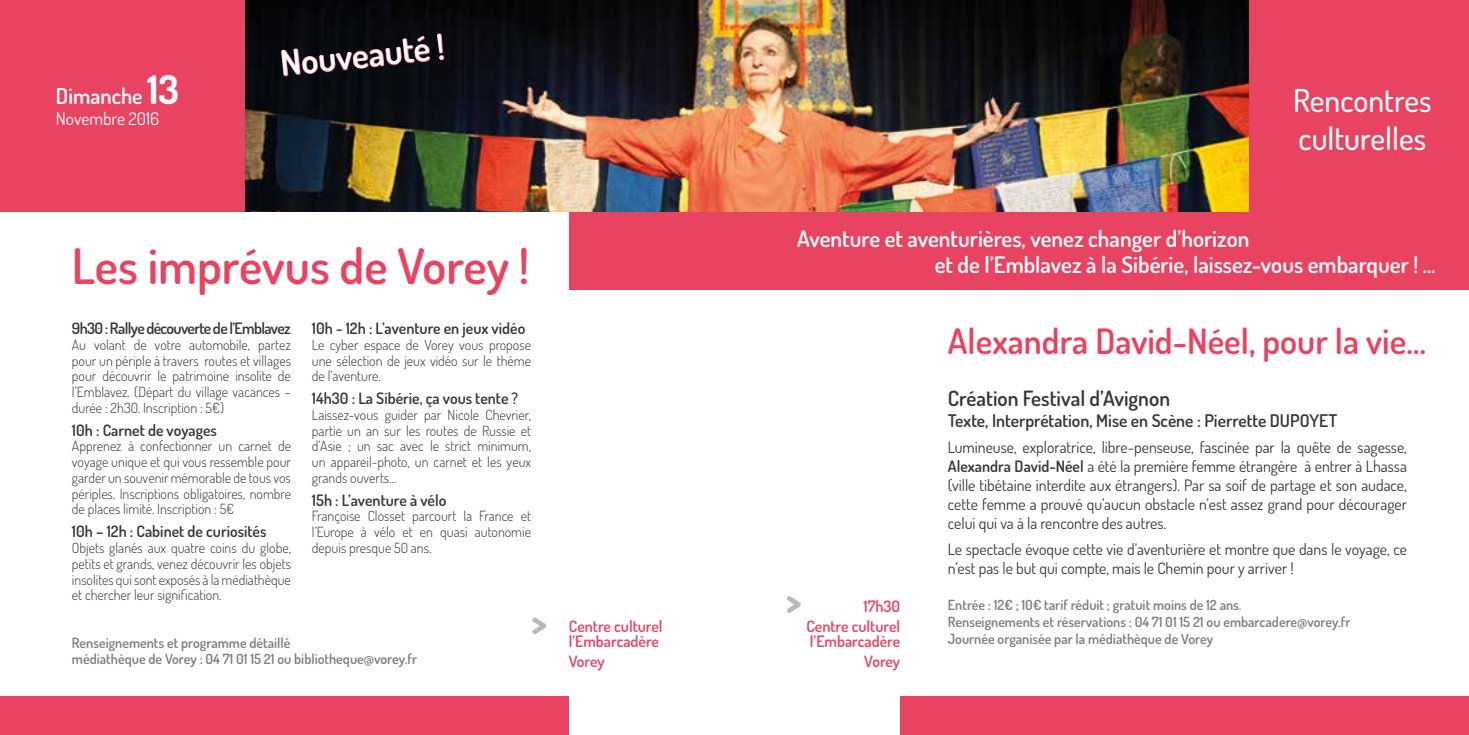
<style>
.page{position:relative;width:1469px;height:735px;background:#fff}
.page>*{position:absolute;margin:0;border:0;box-sizing:border-box;transform-origin:0 0}
.t1{font:600 49px "Dosis";color:#e94362}
.t2{font:600 35px "Dosis";color:#e94362}
.t3{font:600 35px "Dosis";color:#fff}
.t4{font:500 31.5px/37.8px "Dosis";color:#fff}
.t5{font:600 22.75px/26.2px "Dosis";color:#fff}
.t6{font:600 21.88px "Dosis";color:#fff}
.t7{font:600 21px "Dosis";color:#363739}
.t8{font:600 17.5px "Dosis";color:#363739}
.t9{font:17.5px "Dosis";color:#fff}
.t10{font:15.75px/18.9px "Dosis";color:#363739;text-align:justify}
.t11{font:600 15.75px "Dosis";color:#363739}
.t12{font:600 15.75px/19.2px "Dosis";color:#e94362;text-align:right}
.t13{font:600 15.75px "Dosis";letter-spacing:-.04em;color:#363739}
.t14{font:300 14px/15.8px "Dosis";color:#363739;text-align:justify}
.t15{font:600 14px/16.8px "Dosis";color:#817d7e}
.s1{font-weight:700;font-size:39.38px}
.s2{font-weight:600}
</style>
<div class="page">
<div style="left:0;top:0;width:355px;height:211px;background:#e94362"></div>
<div style="left:0;top:696px;width:569px;height:38px;background:#e94362"></div>
<div style="left:569px;top:211px;width:165px;height:78px;background:#e94362"></div>
<svg style="left:532px;top:617px;width:14px;height:17px"></svg>
<div style="left:734px;top:0;width:734px;height:289px;background:#e94362"></div>
<div style="left:900px;top:696px;width:568px;height:38px;background:#e94362"></div>
<img style="left:246px;top:0;width:1002px;height:211px">
<svg style="left:787px;top:596px;width:13px;height:16px"></svg>
<svg style="left:281px;top:23px;width:149px;height:59px;background:#1d0f17"></svg>
<svg style="left:437px;top:33px;width:7px;height:36px"></svg>
<h3 class="t6" style="left:56px;top:81px;width:124px">Dimanche <span class="s1">13</span></h3>
<p class="t9" style="left:56px;top:107px;width:105px">Novembre 2016</p>
<h2 class="t3" style="left:278px;top:41px;width:166px;rotate:-6deg">Nouveauté !</h2>
<h1 class="t1" style="left:72px;top:234px;width:459px">Les imprévus de Vorey !</h1>
<p class="t13" style="left:72px;top:318px;width:220px">9h30 : Rallye découverte de l’Emblavez</p>
<p class="t14" style="left:72px;top:336px;width:220px">Au volant de votre automobile, partez pour un périple à travers routes et villages pour découvrir le patrimoine insolite de l’Emblavez. (Départ du village vacances – durée : 2h30. Inscription : 5€)</p>
<p class="t11" style="left:72px;top:419px;width:146px">10h : Carnet de voyages</p>
<p class="t14" style="left:72px;top:438px;width:220px">Apprenez à confectionner un carnet de voyage unique et qui vous ressemble pour garder un souvenir mémorable de tous vos périples. Inscriptions obligatoires, nombre de places limité. Inscription : 5€</p>
<p class="t11" style="left:72px;top:521px;width:196px">10h – 12h : Cabinet de curiosités</p>
<p class="t14" style="left:72px;top:539px;width:220px">Objets glanés aux quatre coins du globe, petits et grands, venez découvrir les objets insolites qui sont exposés à la médiathèque et chercher leur signification.</p>
<p class="t11" style="left:312px;top:318px;width:215px">10h - 12h : L’aventure en jeux vidéo</p>
<p class="t14" style="left:312px;top:336px;width:220px">Le cyber espace de Vorey vous propose une sélection de jeux vidéo sur le thème de l’aventure.</p>
<p class="t11" style="left:312px;top:388px;width:208px">14h30 : La Sibérie, ça vous tente ?</p>
<p class="t14" style="left:312px;top:406px;width:220px">Laissez-vous guider par Nicole Chevrier, partie un an sur les routes de Russie et d’Asie ; un sac avec le strict minimum, un appareil-photo, un carnet et les yeux grands ouverts…</p>
<p class="t11" style="left:312px;top:489px;width:136px">15h : L’aventure à vélo</p>
<p class="t14" style="left:312px;top:508px;width:220px">Françoise Closset parcourt la France et l’Europe à vélo et en quasi autonomie depuis presque 50 ans.</p>
<p class="t15" style="left:72px;top:633px;width:346px">Renseignements et programme détaillé<br>médiathèque de Vorey : 04 71 01 15 21 ou bibliotheque@vorey.fr</p>
<p class="t12" style="left:569px;top:617px;width:95px;line-height:15.8px;text-align:left">Centre culturel l’Embarcadère</p>
<p class="t12" style="left:569px;top:650px;width:37px">Vorey</p>
<h3 class="t4" style="left:1293px;top:81px;width:140px">Rencontres culturelles</h3>
<h3 class="t5" style="left:934px;top:224px;width:502px;text-indent:-138px">Aventure et aventurières, venez changer d’horizon<br>et de l’Emblavez à la Sibérie, laissez-vous embarquer ! …</h3>
<p class="t12" style="left:806px;top:596px;width:95px">17h30<br>Centre culturel</p>
<p class="t12" style="left:810px;top:631px;width:92px">l’Embarcadère<br>Vorey</p>
<h2 class="t2" style="left:947px;top:318px;width:479px">Alexandra David-Néel, pour la vie…</h2>
<h3 class="t7" style="left:947px;top:384px;width:224px">Création Festival d’Avignon</h3>
<p class="t8" style="left:947px;top:409px;width:391px">Texte, Interprétation, Mise en Scène : Pierrette DUPOYET</p>
<p class="t10" style="left:947px;top:437px;width:460px">Lumineuse, exploratrice, libre-penseuse, fascinée par la quête de sagesse, <span class="s2">Alexandra David-Néel</span> a été la première femme étrangère à entrer à Lhassa (ville tibétaine interdite aux étrangers). Par sa soif de partage et son audace, cette femme a prouvé qu’aucun obstacle n’est assez grand pour décourager celui qui va à la rencontre des autres.</p>
<p class="t10" style="left:947px;top:538px;width:460px">Le spectacle évoque cette vie d’aventurière et montre que dans le voyage, ce n’est pas le but qui compte, mais le Chemin pour y arriver !</p>
<p class="t15" style="left:947px;top:596px;width:404px">Entrée : 12€ ; 10€ tarif réduit ; gratuit moins de 12 ans.<br>Renseignements et réservations : 04 71 01 15 21 ou embarcadere@vorey.fr<br>Journée organisée par la médiathèque de Vorey</p>
</div>
